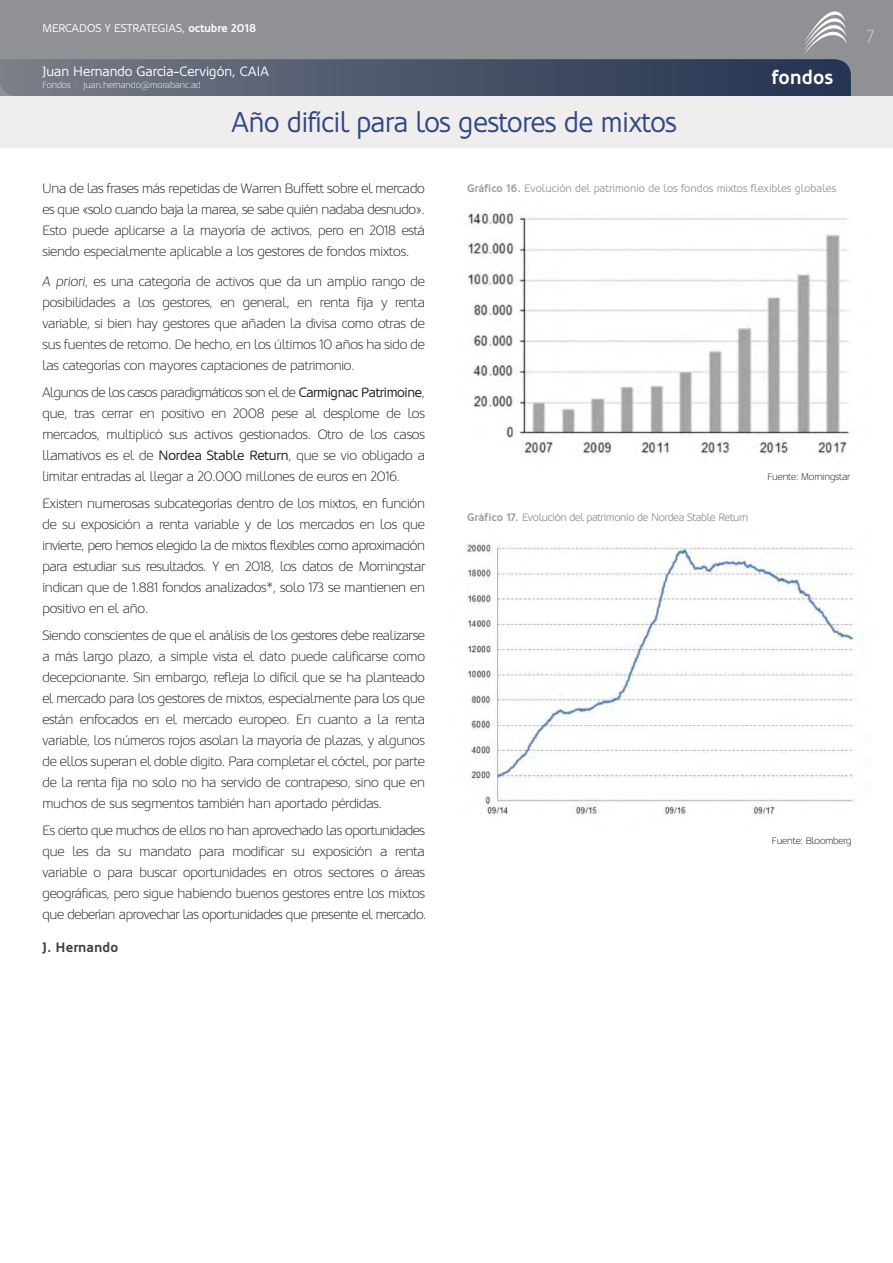
<style>
.page{position:relative;width:893px;height:1263px;background:#fff}
.page>*{position:absolute;margin:0;border:0;box-sizing:border-box;transform-origin:0 0}
.t1{font:28.5px "Oblik";letter-spacing:-.01em;color:#304a82;scale:.95 1}
.t2{font:700 19.5px "Oblik";color:#fff}
.t3{font:300 18.75px "Oblik";color:#d0cdcf}
.t4{font:300 13.5px/21px "Oblik";letter-spacing:-.01em;color:#1d1d1b;text-align:justify}
.t5{font:13.5px "Oblik";color:#fff}
.t6{font:700 13.5px "Oblik";color:#423c3e}
.t7{font:11.25px "Oblik";color:#fff}
.t8{font:10.95px "Oblik";color:#9a9ca0}
.t9{font:10.95px "Oblik";letter-spacing:-.035em;color:#9a9ca0}
.t10{font:300 9.75px "Oblik";letter-spacing:-.01em;color:#1a1414}
.t11{font:300 9px "Oblik";color:#fff}
.s1{font-weight:700}
.s2{font-style:italic}
.s3{font-weight:400}
</style>
<div class="page">
<div style="left:0;top:0;width:893px;height:96px;background:#8f9195"></div>
<div style="left:0;top:96px;width:893px;height:51px;background:#f0edee"></div>
<svg style="left:0;top:11px;width:851px;height:85px"></svg>
<img style="left:467px;top:211px;width:383px;height:246px">
<img style="left:466px;top:543px;width:388px;height:272px">
<p class="t7" style="left:42px;top:22px;width:216px">MERCADOS Y ESTRATEGIAS, <span class="s1">octubre 2018</span></p>
<p class="t5" style="left:43px;top:64px;width:228px">Juan Hernando García-Cervigón, CAIA</p>
<p class="t11" style="left:43px;top:80px;width:160px">Fondos · juan.hernando@morabanc.ad</p>
<h1 class="t1" style="left:231px;top:106px;width:471px">Año difícil para los gestores de mixtos</h1>
<h2 class="t2" style="left:772px;top:67px;width:63px">fondos</h2>
<h3 class="t3" style="left:866px;top:26px;width:9px">7</h3>
<p class="t4" style="left:42px;top:178px;width:384px">Una de las frases más repetidas de Warren Buffett sobre el mercado es que «solo cuando baja la marea, se sabe quién nadaba desnudo».<br>Esto puede aplicarse a la mayoría de activos, pero en 2018 está siendo especialmente aplicable a los gestores de fondos mixtos.</p>
<p class="t4" style="left:42px;top:271px;width:384px"><span class="s2">A priori</span>, es una categoría de activos que da un amplio rango de posibilidades a los gestores, en general, en renta fija y renta variable, si bien hay gestores que añaden la divisa como otras de sus fuentes de retorno. De hecho, en los últimos 10 años ha sido de las categorías con mayores captaciones de patrimonio.</p>
<p class="t4" style="left:42px;top:382px;width:384px">Algunos de los casos paradigmáticos son el de <span class="s3">Carmignac Patrimoine</span>, que, tras cerrar en positivo en 2008 pese al desplome de los mercados, multiplicó sus activos gestionados. Otro de los casos llamativos es el de <span class="s3">Nordea Stable Return</span>, que se vio obligado a limitar entradas al llegar a 20.000 millones de euros en 2016.</p>
<p class="t4" style="left:42px;top:493px;width:384px">Existen numerosas subcategorías dentro de los mixtos, en función de su exposición a renta variable y de los mercados en los que invierte, pero hemos elegido la de mixtos flexibles como aproximación para estudiar sus resultados. Y en 2018, los datos de Morningstar indican que de 1.881 fondos analizados*, solo 173 se mantienen en positivo en el año.</p>
<p class="t4" style="left:42px;top:625px;width:384px">Siendo conscientes de que el análisis de los gestores debe realizarse a más largo plazo, a simple vista el dato puede calificarse como decepcionante. Sin embargo, refleja lo difícil que se ha planteado el mercado para los gestores de mixtos, especialmente para los que están enfocados en el mercado europeo. En cuanto a la renta variable, los números rojos asolan la mayoría de plazas, y algunos de ellos superan el doble dígito. Para completar el cóctel, por parte de la renta fija no solo no ha servido de contrapeso, sino que en muchos de sus segmentos también han aportado pérdidas.</p>
<p class="t4" style="left:42px;top:820px;width:386px;text-align:left">Es cierto que muchos de ellos no han aprovechado las oportunidades que les da su mandato para modificar su exposición a renta variable o para buscar oportunidades en otros sectores o áreas geográficas, pero sigue habiendo buenos gestores entre los mixtos que deberían aprovechar las oportunidades que presente el mercado.</p>
<p class="t6" style="left:43px;top:940px;width:77px">J. Hernando</p>
<p class="t8" style="left:467px;top:182px;width:371px"><span class="s1">Gráfico 16.</span> Evolución del patrimonio de los fondos mixtos flexibles globales</p>
<p class="t9" style="left:467px;top:511px;width:283px"><span class="s1">Gráfico 17.</span> Evolución del patrimonio de Nordea Stable Return</p>
<p class="t10" style="left:767px;top:471px;width:84px">Fuente: Morningstar</p>
<p class="t10" style="left:772px;top:835px;width:81px">Fuente: Bloomberg</p>
</div>
